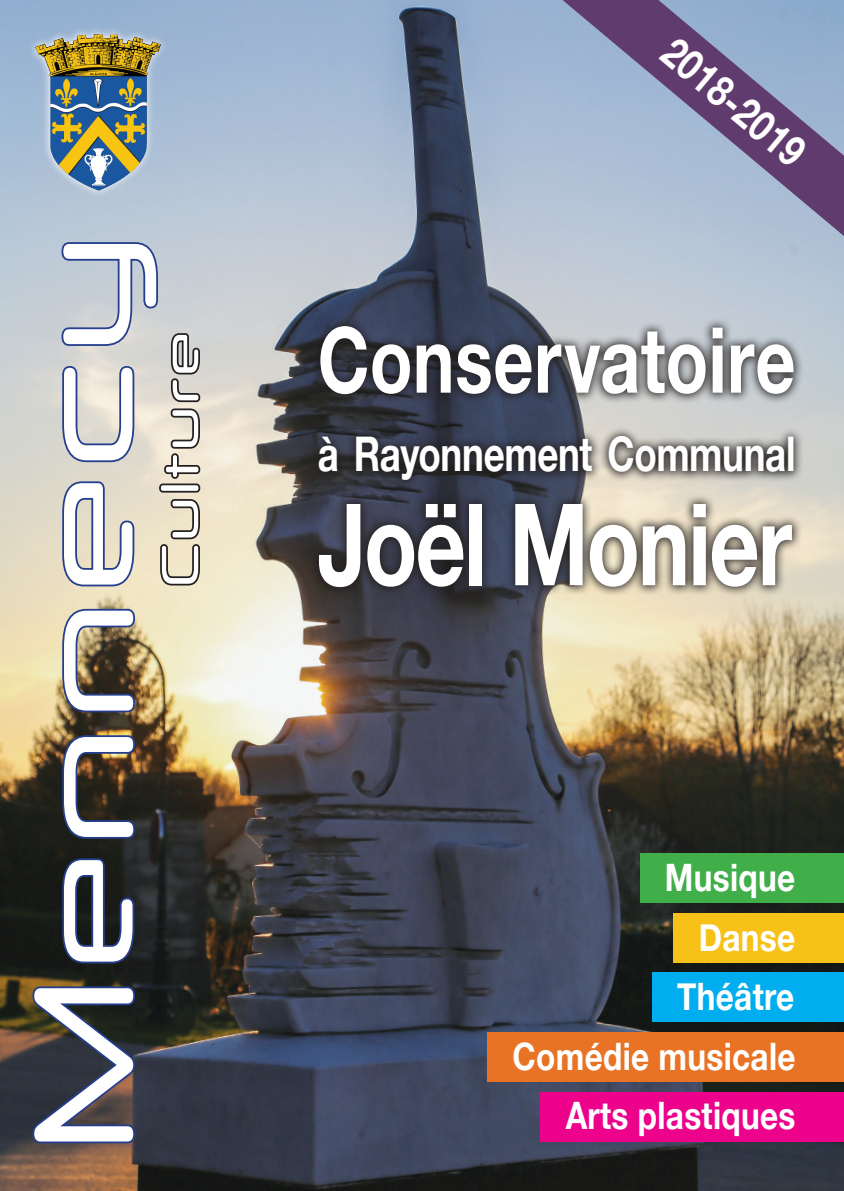
<style>
.page{position:relative;width:844px;height:1191px;background:#fff}
.page>*{position:absolute;margin:0;border:0;box-sizing:border-box;transform-origin:0 0}
.t1{font:140.88px "Neuropol X Rg";color:#fff}
.t2{font:700 113.75px "Helvetica Neue";letter-spacing:-.02em;color:#fff;scale:.77 1}
.t3{font:700 91px "Helvetica Neue";letter-spacing:.01em;color:#fff;scale:.77 1}
.t4{font:52.5px "Neuropol X Rg";color:#fff}
.t5{font:700 47.77px "Helvetica Neue";letter-spacing:-.01em;color:#fff;scale:.77 1}
.t6{font:700 42px "Helvetica Neue";color:#fff;scale:.83 1}
.t7{font:700 37.8px/59.5px "Helvetica Neue";letter-spacing:.01em;color:#fff;text-align:right;scale:.83 1}
</style>
<div class="page">
<img style="left:0;top:0;width:843px;height:1191px">
<div style="left:308px;top:316px;width:495px;height:281px;background:#231f20;opacity:.9"></div>
<div style="left:640px;top:853px;width:203px;height:50px;background:#40ae49"></div>
<div style="left:652px;top:972px;width:191px;height:50px;background:#00aeef"></div>
<div style="left:487px;top:1032px;width:356px;height:49px;background:#e97324"></div>
<div style="left:540px;top:1091px;width:303px;height:50px;background:#ed028c"></div>
<svg style="left:562px;top:0;width:281px;height:236px;background:#9095b6"></svg>
<div style="left:673px;top:913px;width:170px;height:49px;background:#f7c117"></div>
<svg style="left:28px;top:26px;width:140px;height:172px;background:#a5bbd4"></svg>
<img style="left:36px;top:35px;width:124px;height:156px">
<svg style="left:30px;top:984px;width:108px;height:161px;background:#3a3b43"></svg>
<svg style="left:60px;top:856px;width:76px;height:109px;background:#1c2436"></svg>
<svg style="left:60px;top:733px;width:77px;height:107px;background:#3f3a37"></svg>
<img style="left:60px;top:607px;width:77px;height:107px">
<svg style="left:60px;top:240px;width:142px;height:348px;background:#bbbcbc"></svg>
<h1 class="t1" style="left:-33px;top:1155px;width:926px;rotate:-90deg">Mennecy</h1>
<h3 class="t4" style="left:137px;top:589px;width:259px;rotate:-90deg">Culture</h3>
<p class="t6" style="left:684px;top:26px;width:210px;rotate:40deg">2018-2019</p>
<h3 class="t3" style="left:317px;top:304px;width:622px">Conservatoire</h3>
<p class="t5" style="left:317px;top:425px;width:622px">à Rayonnement Communal</p>
<h2 class="t2" style="left:317px;top:474px;width:617px">Joël Monier</h2>
<p class="t7" style="left:664px;top:847px;width:158px">Musique</p>
<p class="t7" style="left:698px;top:906px;width:118px">Danse</p>
<p class="t7" style="left:512px;top:966px;width:342px">Théâtre<br>Comédie musicale<br>Arts plastiques</p>
</div>
